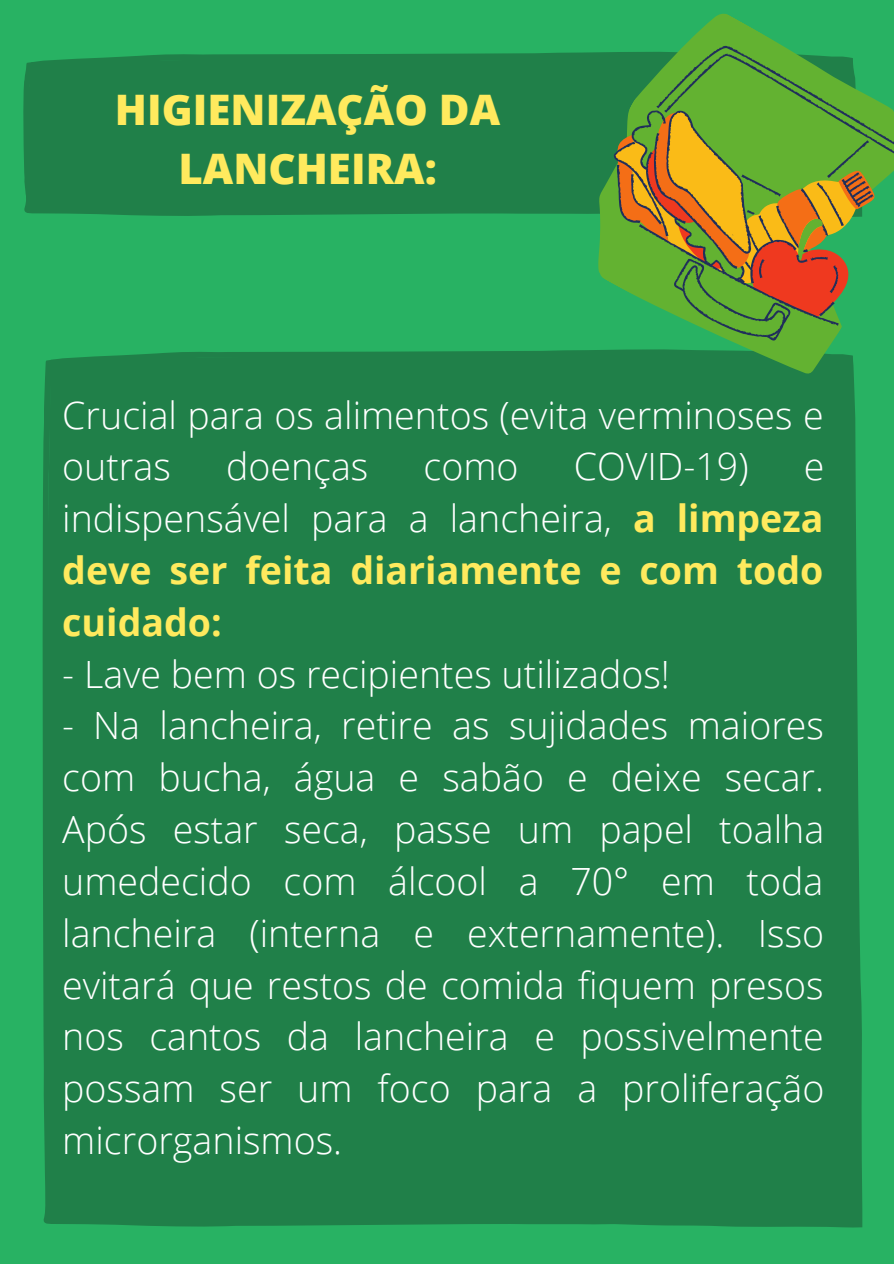
<style>
.page{position:relative;width:894px;height:1264px;background:#fff}
.page>*{position:absolute;margin:0;border:0;box-sizing:border-box;transform-origin:0 0}
.t1{font:800 42px "Open Sans";color:#ffea5e}
.t2{font:300 37.5px/51.8px "Open Sans";color:#fff}
.t3{font:700 37.5px/51.8px "Open Sans";color:#ffea5e;text-align:justify}
.s1{font-weight:300;color:#fff}
</style>
<div class="page">
<div style="left:0;top:0;width:893px;height:1263px;background:#28b263"></div>
<div style="left:23px;top:53px;width:527px;height:163px;background:#208049"></div>
<div style="left:42px;top:350px;width:820px;height:877px;background:#208049"></div>
<svg style="left:550px;top:13px;width:312px;height:378px;fill:#208049"></svg>
<svg style="left:566px;top:22px;width:327px;height:353px"></svg>
<p class="t1" style="left:115px;top:81px;width:387px">HIGIENIZAÇÃO DA</p>
<p class="t1" style="left:178px;top:139px;width:260px">LANCHEIRA:</p>
<p class="t2" style="left:62px;top:388px;width:762px">Crucial para os alimentos (evita verminoses e outras</p>
<p class="t2" style="left:226px;top:440px;width:144px">doenças</p>
<p class="t2" style="left:423px;top:440px;width:96px">como</p>
<p class="t2" style="left:573px;top:440px;width:176px">COVID-19)</p>
<p class="t3" style="left:62px;top:440px;width:763px;text-indent:741px"><span class="s1">e indispensável para a lancheira,</span> a limpeza deve ser feita diariamente e com todo cuidado:</p>
<p class="t2" style="left:62px;top:647px;width:609px">- Lave bem os recipientes utilizados!</p>
<p class="t2" style="left:62px;top:699px;width:763px;text-align:justify">- Na lancheira, retire as sujidades maiores com bucha, água e sabão e deixe secar.<br>Após estar seca, passe um papel toalha umedecido com álcool a 70° em toda lancheira (interna e externamente). Isso evitará que restos de comida fiquem presos nos cantos da lancheira e possivelmente possam ser um foco para a proliferação microrganismos.</p>
</div>
